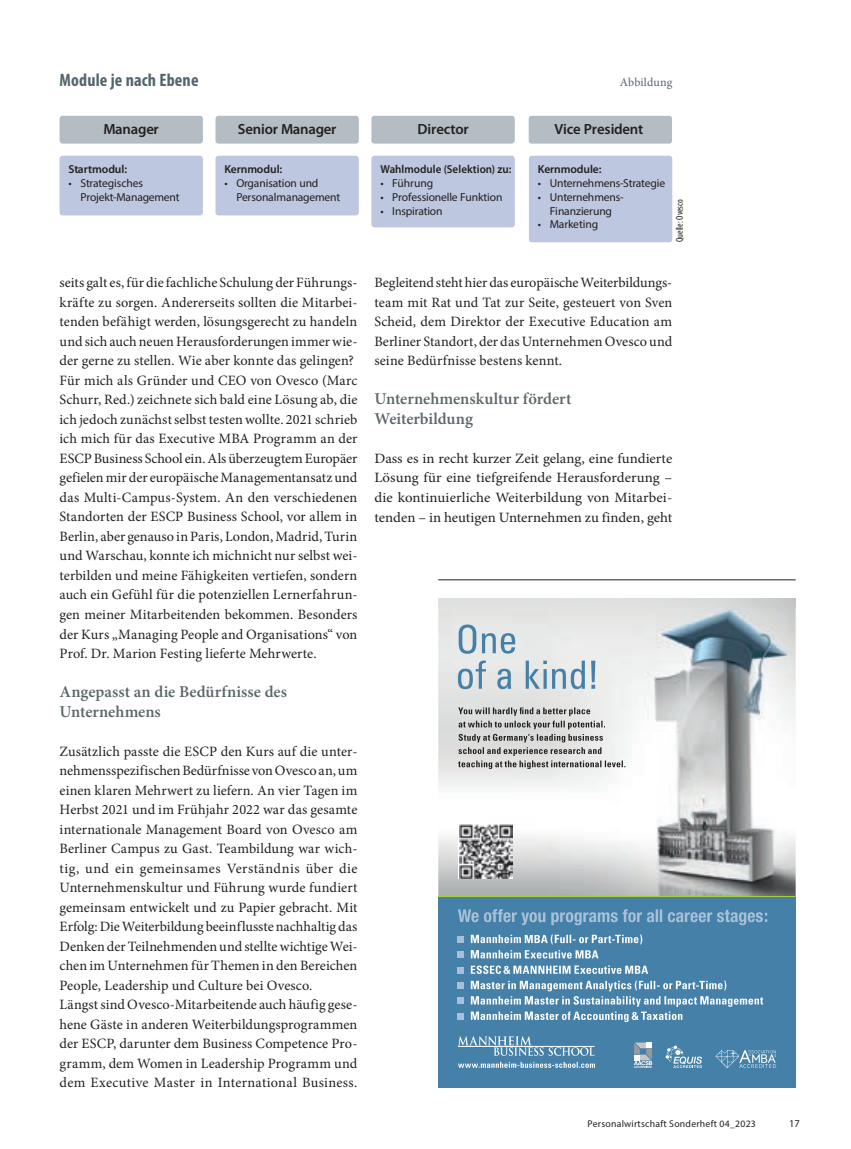
<style>
.page{position:relative;width:851px;height:1149px;background:#fff}
.page>*{position:absolute;margin:0;border:0;box-sizing:border-box;transform-origin:0 0}
.t1{font:700 condensed 18px "Myriad Pro";letter-spacing:.01em;color:#53656e}
.t2{font:600 16.5px/19.5px "Minion Pro";color:#5b666a}
.t3{font:600 14.7px "Myriad Pro";letter-spacing:-.015em;color:#231f20}
.t4{font:14.25px/19.5px "Minion Pro";letter-spacing:.005em;color:#231f20}
.t5{font:14.25px/19.5px "Minion Pro";letter-spacing:.005em;color:#231f20;text-align:justify;scale:1.04 1}
.t6{font:12px "Minion Pro";letter-spacing:.01em;color:#53656e}
.t7{font:11.55px/14px "Myriad Pro";letter-spacing:-.015em;color:#231f20}
.t8{font:600 11.55px "Myriad Pro";color:#231f20}
.t9{font:600 11.55px "Myriad Pro";color:#231f20;scale:.95 1}
.t10{font:10.5px "Myriad Pro";color:#231f20}
.t11{font:9.75px "Myriad Pro";letter-spacing:.025em;color:#231f20}
.t12{font:condensed 9.75px "Myriad Pro";color:#231f20}
</style>
<div class="page">
<img style="left:438px;top:607px;width:357px;height:288px">
<hr style="left:438px;top:895px;width:357px;height:2px;background:#a6ce39">
<svg style="left:458px;top:707px;width:167px;height:61px"></svg>
<svg style="left:458px;top:624px;width:57px;height:29px"></svg>
<svg style="left:458px;top:660px;width:137px;height:29px"></svg>
<div style="left:438px;top:897px;width:357px;height:190px;background:#4580a8"></div>
<svg style="left:458px;top:909px;width:309px;height:15px"></svg>
<svg style="left:458px;top:1061px;width:137px;height:6px"></svg>
<svg style="left:458px;top:1036px;width:136px;height:19px"></svg>
<hr style="left:458px;top:1045px;width:136px;height:1px;background:#fff">
<svg style="left:665px;top:1045px;width:36px;height:22px"></svg>
<svg style="left:634px;top:1042px;width:18px;height:25px"></svg>
<svg style="left:715px;top:1050px;width:61px;height:17px"></svg>
<svg style="left:458px;top:936px;width:6px;height:6px"></svg>
<svg style="left:458px;top:951px;width:6px;height:6px"></svg>
<svg style="left:470px;top:934px;width:172px;height:24px"></svg>
<div style="left:458px;top:966px;width:6px;height:7px;background:#a8c0d7"></div>
<svg style="left:470px;top:965px;width:178px;height:8px"></svg>
<svg style="left:458px;top:982px;width:6px;height:6px"></svg>
<svg style="left:458px;top:997px;width:6px;height:6px"></svg>
<div style="left:458px;top:1012px;width:6px;height:7px;background:#a8c0d7"></div>
<svg style="left:470px;top:980px;width:293px;height:41px"></svg>
<svg style="left:458px;top:823px;width:54px;height:55px"></svg>
<img style="left:459px;top:824px;width:53px;height:53px">
<hr style="left:438px;top:579px;width:357px;height:1px;background:#231f20">
<div style="left:60px;top:156px;width:143px;height:59px;background:#bdc7df;border-radius:3px"></div>
<div style="left:60px;top:116px;width:143px;height:28px;background:#b4bdc4;border-radius:3px"></div>
<div style="left:215px;top:156px;width:144px;height:59px;background:#bdc7df;border-radius:3px"></div>
<div style="left:215px;top:116px;width:144px;height:28px;background:#b4bdc4;border-radius:3px"></div>
<div style="left:371px;top:156px;width:143px;height:71px;background:#bdc7df;border-radius:3px"></div>
<div style="left:371px;top:116px;width:143px;height:28px;background:#b4bdc4;border-radius:3px"></div>
<div style="left:529px;top:156px;width:143px;height:86px;background:#bdc7df;border-radius:3px"></div>
<div style="left:528px;top:116px;width:144px;height:28px;background:#b4bdc4;border-radius:3px"></div>
<p class="t1" style="left:60px;top:70px;width:140px">Module je nach Ebene</p>
<p class="t6" style="left:619px;top:74px;width:54px">Abbildung</p>
<p class="t3" style="left:104px;top:121px;width:57px">Manager</p>
<p class="t8" style="left:68px;top:162px;width:60px">Startmodul:</p>
<p class="t7" style="left:80px;top:176px;width:101px;text-indent:-12px">• Strategisches<br>Projekt-Management</p>
<p class="t3" style="left:238px;top:121px;width:100px">Senior Manager</p>
<p class="t8" style="left:224px;top:162px;width:59px">Kernmodul:</p>
<p class="t7" style="left:236px;top:176px;width:105px;text-indent:-12px">• Organisation und<br>Personalmanagement</p>
<p class="t4" style="left:60px;top:273px;width:299px">seits galt es, für die fachliche Schulung der Führungs&shy;kräfte zu sorgen. Andererseits sollten die Mitarbei&shy;tenden befähigt werden, lösungsgerecht zu handeln und sich auch neuen Herausforderungen immer wie&shy;der gerne zu stellen. Wie aber konnte das gelingen?<br>Für mich als Gründer und CEO von Ovesco (Marc Schurr, Red.) zeichnete sich bald eine Lösung ab, die ich jedoch zunächst selbst testen wollte. 2021 schrieb ich mich für das Executive MBA Programm an der ESCP Business School ein. Als überzeugtem Europäer gefielen mir der europäische Managementansatz und das Multi-Campus-System. An den verschiedenen Standorten der ESCP Business School, vor allem in Berlin, aber genauso in Paris, London, Madrid, Turin und Warschau, konnte ich michnicht nur selbst wei&shy;terbilden und meine Fähigkeiten vertiefen, sondern auch ein Gefühl für die potenziellen Lernerfahrun&shy;gen meiner Mitarbeitenden bekommen. Besonders der Kurs „Managing People and Organisations“ von Prof. Dr. Marion Festing lieferte Mehrwerte.</p>
<p class="t2" style="left:60px;top:682px;width:229px">Angepasst an die Bedürfnisse des<br>Unternehmens</p>
<p class="t4" style="left:60px;top:741px;width:299px">Zusätzlich passte die ESCP den Kurs auf die unter&shy;nehmensspezifischen Bedürfnisse von Ovesco an, um einen klaren Mehrwert zu liefern. An vier Tagen im Herbst 2021 und im Frühjahr 2022 war das gesamte internationale Management Board von Ovesco am Berliner Campus zu Gast. Teambildung war wich&shy;tig, und ein gemeinsames Verständnis über die Unternehmenskultur und Führung wurde fundiert gemeinsam entwickelt und zu Papier gebracht. Mit Erfolg: Die Weiterbildung beeinflusste nachhaltig das Denken der Teilnehmenden und stellte wichtige Wei&shy;chen im Unternehmen für Themen in den Bereichen People, Leadership und Culture bei Ovesco.<br>Längst sind Ovesco-Mitarbeitende auch häufig gese&shy;hene Gäste in anderen Weiterbildungsprogrammen der ESCP, darunter dem Business Competence Pro&shy;gramm, dem Women in Leadership Programm und dem Executive Master in International Business.</p>
<p class="t3" style="left:417px;top:121px;width:53px">Director</p>
<p class="t9" style="left:380px;top:162px;width:139px">Wahlmodule (Selektion) zu:</p>
<p class="t7" style="left:380px;top:176px;width:54px">• Führung</p>
<p class="t7" style="left:380px;top:189px;width:124px">• Professionelle Funktion</p>
<p class="t7" style="left:380px;top:203px;width:64px">• Inspiration</p>
<p class="t3" style="left:554px;top:121px;width:90px">Vice President</p>
<p class="t8" style="left:538px;top:162px;width:65px">Kernmodule:</p>
<p class="t7" style="left:538px;top:176px;width:129px">• Unternehmens-Strategie</p>
<p class="t7" style="left:538px;top:189px;width:87px;text-align:center">• Unternehmens-<br>Finanzierung</p>
<p class="t7" style="left:538px;top:217px;width:62px">• Marketing</p>
<p class="t12" style="left:674px;top:242px;width:45px;rotate:-90deg">Quelle: Ovesco</p>
<p class="t4" style="left:374px;top:273px;width:299px;text-align:justify">Begleitend steht hier das europäische Weiterbildungs&shy;team mit Rat und Tat zur Seite, gesteuert von Sven Scheid, dem Direktor der Executive Education am Berliner Standort, der das Unternehmen Ovesco und seine Bedürfnisse bestens kennt.</p>
<p class="t2" style="left:374px;top:390px;width:198px">Unternehmenskultur fördert<br>Weiterbildung</p>
<p class="t5" style="left:374px;top:448px;width:288px">Dass es in recht kurzer Zeit gelang, eine fundierte Lösung für eine tiefgreifende Herausforderung – die kontinuierliche Weiterbildung von Mitarbei&shy;tenden – in heutigen Unternehmen zu finden, geht</p>
<p class="t11" style="left:587px;top:1116px;width:170px">Personalwirtschaft Sonderheft 04_2023</p>
<p class="t10" style="left:789px;top:1116px;width:12px">17</p>
</div>
